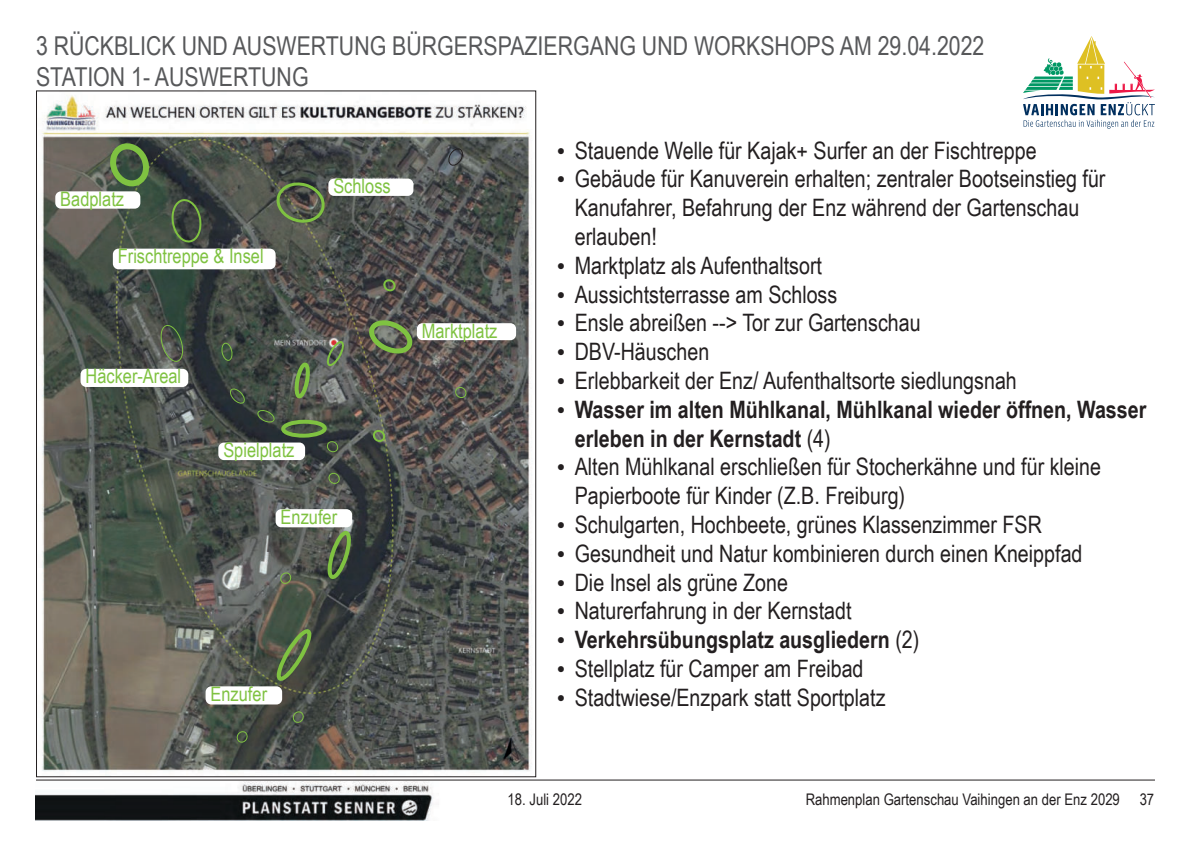
<style>
.page{position:relative;width:1191px;height:842px;background:#fff}
.page>*{position:absolute;margin:0;border:0;box-sizing:border-box;transform-origin:0 0}
.t1{font:26px/31.2px "Arial Narrow";color:#57585a}
.t2{font:24px/28.8px "Arial Narrow";color:#231f20}
.t3{font:700 24px/28.8px "Arial Narrow";color:#231f20}
.t4{font:20px "Arial Narrow";color:#7fc241}
.t5{font:16px "Arial Narrow";color:#231f20}
.s1{font-family:"Times New Roman"}
.s2{font-family:"Times New Roman";font-weight:400}
.s3{font-weight:400}
</style>
<div class="page">
<hr style="left:36px;top:779px;width:1119px;height:1px;background:#231f20">
<svg style="left:1023px;top:36px;width:132px;height:93px"></svg>
<img style="left:36px;top:781px;width:397px;height:40px">
<img style="left:41px;top:95px;width:491px;height:676px">
<svg style="left:327px;top:471px;width:13px;height:14px"></svg>
<svg style="left:325px;top:440px;width:13px;height:14px"></svg>
<svg style="left:370px;top:427px;width:16px;height:17px"></svg>
<svg style="left:381px;top:277px;width:15px;height:17px"></svg>
<svg style="left:453px;top:385px;width:13px;height:14px"></svg>
<div style="left:281px;top:419px;width:46px;height:19px;border:4px solid #7fc241;border-radius:50%"></div>
<svg style="left:256px;top:408px;width:19px;height:16px"></svg>
<svg style="left:228px;top:388px;width:17px;height:16px"></svg>
<svg style="left:221px;top:343px;width:12px;height:18px"></svg>
<svg style="left:363px;top:314px;width:53px;height:45px;background:#606b4e"></svg>
<svg style="left:291px;top:360px;width:22px;height:41px"></svg>
<svg style="left:325px;top:340px;width:21px;height:29px"></svg>
<svg style="left:291px;top:710px;width:14px;height:13px"></svg>
<svg style="left:279px;top:571px;width:14px;height:13px"></svg>
<svg style="left:235px;top:729px;width:14px;height:14px"></svg>
<svg style="left:272px;top:178px;width:54px;height:49px;background:#57624a"></svg>
<svg style="left:106px;top:141px;width:42px;height:49px;background:#547243"></svg>
<svg style="left:160px;top:324px;width:24px;height:39px"></svg>
<svg style="left:324px;top:527px;width:31px;height:55px;background:#516445"></svg>
<svg style="left:274px;top:624px;width:39px;height:60px;background:#546643"></svg>
<svg style="left:447px;top:146px;width:17px;height:20px"></svg>
<svg style="left:171px;top:199px;width:31px;height:45px"></svg>
<div style="left:417px;top:323px;width:99px;height:17px;background:#fff;border-radius:6px"></div>
<div style="left:328px;top:179px;width:85px;height:17px;background:#fff;border-radius:6px"></div>
<div style="left:55px;top:191px;width:85px;height:18px;background:#fff;border-radius:6px"></div>
<div style="left:81px;top:369px;width:107px;height:18px;background:#fff;border-radius:6px"></div>
<div style="left:206px;top:686px;width:76px;height:18px;background:#fff;border-radius:6px"></div>
<div style="left:276px;top:509px;width:76px;height:18px;background:#fff;border-radius:6px"></div>
<div style="left:218px;top:442px;width:87px;height:18px;background:#fff;border-radius:6px"></div>
<div style="left:113px;top:249px;width:163px;height:20px;background:#fff;border-radius:6px"></div>
<p class="t1" style="left:36px;top:33px;width:950px">3 RÜCKBLICK UND AUSWERTUNG BÜRGERSPAZIERGANG UND WORKSHOPS AM 29.04.2022<br>STATION 1- AUSWERTUNG</p>
<p class="t4" style="left:60px;top:191px;width:65px">Badplatz</p>
<p class="t4" style="left:118px;top:249px;width:147px">Frischtreppe &amp; Insel</p>
<p class="t4" style="left:333px;top:179px;width:59px">Schloss</p>
<p class="t4" style="left:86px;top:369px;width:97px">Häcker-Areal</p>
<p class="t4" style="left:223px;top:442px;width:73px">Spielplatz</p>
<p class="t4" style="left:281px;top:509px;width:58px">Enzufer</p>
<p class="t4" style="left:422px;top:323px;width:77px">Marktplatz</p>
<p class="t4" style="left:211px;top:686px;width:58px">Enzufer</p>
<p class="t2" style="left:557px;top:138px;width:481px"><span class="s1">•</span> Stauende Welle für Kajak+ Surfer an der Fischtreppe</p>
<p class="t2" style="left:575px;top:167px;width:532px;text-indent:-18px"><span class="s1">•</span> Gebäude für Kanuverein erhalten; zentraler Bootseinstieg für<br>Kanufahrer, Befahrung der Enz während der Gartenschau erlauben!</p>
<p class="t2" style="left:557px;top:253px;width:267px"><span class="s1">•</span> Marktplatz als Aufenthaltsort</p>
<p class="t2" style="left:557px;top:282px;width:282px"><span class="s1">•</span> Aussichtsterrasse am Schloss</p>
<p class="t2" style="left:557px;top:311px;width:365px"><span class="s1">•</span> Ensle abreißen --&gt; Tor zur Gartenschau</p>
<p class="t2" style="left:557px;top:339px;width:154px"><span class="s1">•</span> DBV-Häuschen</p>
<p class="t2" style="left:557px;top:368px;width:462px"><span class="s1">•</span> Erlebbarkeit der Enz/ Aufenthaltsorte siedlungsnah</p>
<p class="t3" style="left:575px;top:397px;width:573px;text-indent:-18px"><span class="s2">•</span> Wasser im alten Mühlkanal, Mühlkanal wieder öffnen, Wasser erleben in der Kernstadt <span class="s3">(4)</span></p>
<p class="t2" style="left:575px;top:455px;width:528px;text-indent:-18px"><span class="s1">•</span> Alten Mühlkanal erschließen für Stocherkähne und für kleine<br>Papierboote für Kinder (Z.B. Freiburg)</p>
<p class="t2" style="left:557px;top:512px;width:487px"><span class="s1">•</span> Schulgarten, Hochbeete, grünes Klassenzimmer FSR</p>
<p class="t2" style="left:557px;top:541px;width:527px"><span class="s1">•</span> Gesundheit und Natur kombinieren durch einen Kneippfad</p>
<p class="t2" style="left:557px;top:570px;width:233px"><span class="s1">•</span> Die Insel als grüne Zone</p>
<p class="t2" style="left:557px;top:599px;width:296px"><span class="s1">•</span> Naturerfahrung in der Kernstadt</p>
<p class="t3" style="left:557px;top:627px;width:364px"><span class="s2">•</span> Verkehrsübungsplatz ausgliedern <span class="s3">(2)</span></p>
<p class="t2" style="left:557px;top:656px;width:308px"><span class="s1">•</span> Stellplatz für Camper am Freibad</p>
<p class="t2" style="left:557px;top:685px;width:330px"><span class="s1">•</span> Stadtwiese/Enzpark statt Sportplatz</p>
<p class="t5" style="left:507px;top:793px;width:76px">18. Juli 2022</p>
<p class="t5" style="left:805px;top:793px;width:350px">Rahmenplan Gartenschau Vaihingen an der Enz 2029 37</p>
</div>
